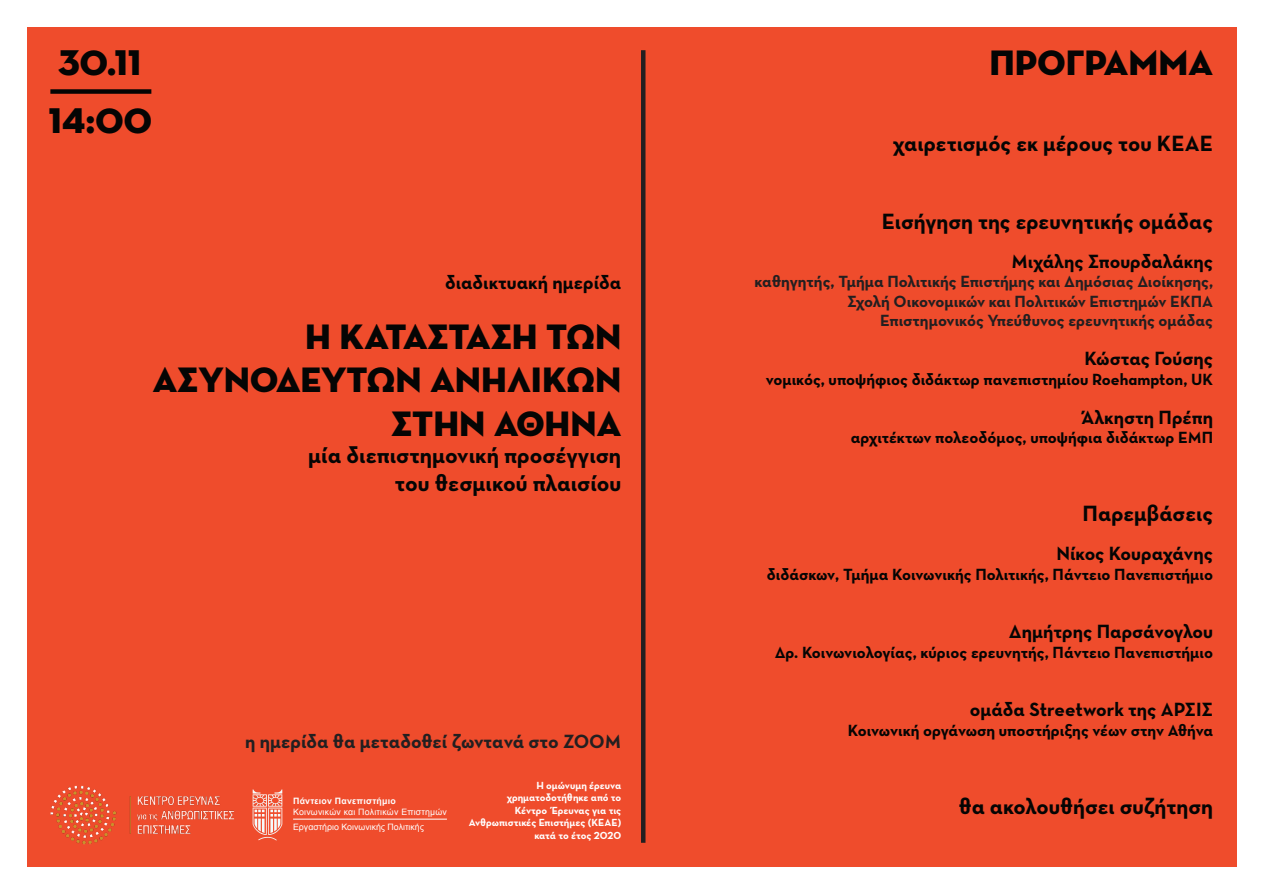
<style>
.page{position:relative;width:1263px;height:893px;background:#fff}
.page>*{position:absolute;margin:0;border:0;box-sizing:border-box;transform-origin:0 0}
.t1{font:36px/43.2px "Neutraface Display Titling";color:#050504;text-align:right}
.t2{font:36px/58.5px "Neutra Disp Titling";color:#050504}
.t3{font:23.25px/27.9px "Neutraface Text Bold Alt";color:#050504;text-align:right}
.t4{font:22.5px "Neutraface Text Bold Alt";color:#050504}
.t5{font:19.5px "Neutraface Text Bold Alt";color:#050504}
.t6{font:19.5px "Neutraface Text Bold Alt";color:#231f20}
.t7{font:16.5px "Neutraface Text Bold Alt";color:#050504}
.t8{font:16.5px/19.5px "Neutraface Text Bold Alt";color:#231f20;text-align:right}
.t9{font:10.5px/12.6px "Neutraface Text Bold Alt";color:#fff;text-align:right}
.t10{font:8.85px "Arial";letter-spacing:.025em;color:#fff}
.t11{font:8.85px "Arial";letter-spacing:.005em;color:#fff}
.t12{font:700 8.85px "Arial";letter-spacing:.025em;color:#fff}
</style>
<div class="page">
<div style="left:27px;top:27px;width:1209px;height:839px;background:#ef4c2c"></div>
<hr style="left:641px;top:50px;width:4px;height:793px;background:#231f20">
<div style="left:50px;top:89px;width:101px;height:5px;background:#050504"></div>
<img style="left:50px;top:785px;width:184px;height:58px">
<hr style="left:293px;top:819px;width:154px;height:1px;background:#fff">
<img style="left:252px;top:789px;width:31px;height:52px">
<h1 class="t2" style="left:49px;top:33px;width:105px">30.11<br>14:00</h1>
<p class="t5" style="left:445px;top:266px;width:178px">διαδικτυακή ημερίδα</p>
<h1 class="t1" style="left:153px;top:312px;width:470px">Η ΚΑΤΑΣΤΑΣΗ ΤΩΝ<br>ΑΣΥΝΟΔΕΥΤΩΝ ΑΝΗΛΙΚΩΝ<br>ΣΤΗΝ ΑΘΗΝΑ</h1>
<h2 class="t3" style="left:308px;top:440px;width:315px">μία διεπιστημονική προσέγγιση του θεσμικού πλαισίου</h2>
<p class="t6" style="left:245px;top:725px;width:377px">η ημερίδα θα μεταδοθεί ζωντανά στο ΖΟΟΜ</p>
<p class="t12" style="left:293px;top:795px;width:104px">Πάντειον Πανεπιστήμιο</p>
<p class="t10" style="left:293px;top:806px;width:155px">Κοινωνικών και Πολιτικών Επιστημών</p>
<p class="t11" style="left:293px;top:821px;width:132px">Εργαστήριο Κοινωνικής Πολιτικής</p>
<p class="t9" style="left:469px;top:778px;width:154px">Η ομώνυμη έρευνα χρηματοδοτήθηκε από το<br>Κέντρο Έρευνας για τις<br>Ανθρωπιστικές Επιστήμες (ΚΕΑΕ) κατά το έτος 2020</p>
<h1 class="t1" style="left:989px;top:38px;width:225px">ΠΡΟΓΡΑΜΜΑ</h1>
<h3 class="t4" style="left:893px;top:125px;width:322px">χαιρετισμός εκ μέρους του ΚΕΑΕ</h3>
<h3 class="t4" style="left:882px;top:203px;width:333px">Εισήγηση της ερευνητικής ομάδας</h3>
<p class="t5" style="left:1011px;top:245px;width:203px">Μιχάλης Σπουρδαλάκης</p>
<p class="t8" style="left:754px;top:271px;width:460px">καθηγητής, Τμήμα Πολιτικής Επιστήμης και Δημόσιας Διοίκησης,<br>Σχολή Οικονομικών και Πολιτικών Επιστημών ΕΚΠΑ<br>Επιστημονικός Υπεύθυνος ερευνητικής ομάδας</p>
<p class="t5" style="left:1084px;top:343px;width:130px">Κώστας Γούσης</p>
<p class="t7" style="left:766px;top:366px;width:449px">νομικός, υποψήφιος διδάκτωρ πανεπιστημίου Roehampton, UK</p>
<p class="t5" style="left:1081px;top:401px;width:133px">Άλκηστη Πρέπη</p>
<p class="t7" style="left:851px;top:424px;width:364px">αρχιτέκτων πολεοδόμος, υποψήφια διδάκτωρ ΕΜΠ</p>
<h3 class="t4" style="left:1082px;top:495px;width:132px">Παρεμβάσεις</h3>
<p class="t5" style="left:1056px;top:538px;width:158px">Νίκος Κουραχάνης</p>
<p class="t7" style="left:767px;top:561px;width:448px">διδάσκων, Τμήμα Κοινωνικής Πολιτικής, Πάντειο Πανεπιστήμιο</p>
<p class="t5" style="left:1009px;top:616px;width:206px">Δημήτρης Παρσάνογλου</p>
<p class="t7" style="left:775px;top:639px;width:440px">Δρ. Κοινωνιολογίας, κύριος ερευνητής, Πάντειο Πανεπιστήμιο</p>
<p class="t5" style="left:970px;top:694px;width:245px">ομάδα Streetwork της ΑΡΣΙΣ</p>
<p class="t7" style="left:848px;top:717px;width:367px">Κοινωνική οργάνωση υποστήριξης νέων στην Αθήνα</p>
<h3 class="t4" style="left:959px;top:788px;width:256px">θα ακολουθήσει συζήτηση</h3>
</div>
